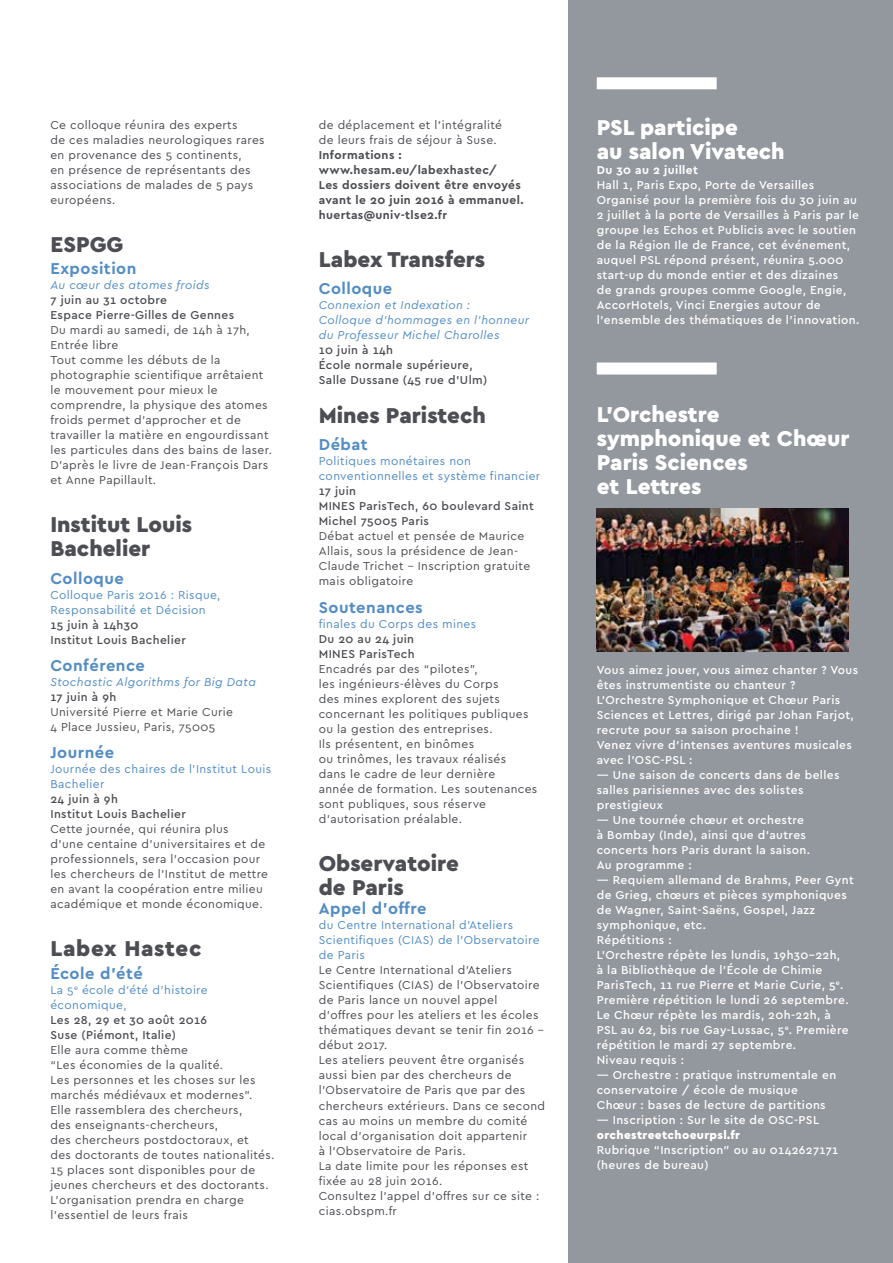
<style>
.page{position:relative;width:893px;height:1263px;background:#fff}
.page>*{position:absolute;margin:0;border:0;box-sizing:border-box;transform-origin:0 0}
.t1{font:900 22.5px/24px "Cera PRO";color:#fff}
.t2{font:900 22.5px/24px "Cera PRO";color:#4c4e53}
.t3{font:900 22.5px "Cera PRO";letter-spacing:.03em;color:#4c4e53}
.t4{font:700 16.5px "Cera PRO";letter-spacing:.03em;color:#538dc4}
.t5{font:12px/15px "Cera PRO";letter-spacing:.03em;color:#4c4e53}
.t6{font:500 12px/15px "Cera PRO";letter-spacing:.03em;color:#fff}
.t7{font:500 12px/15px "Cera PRO";letter-spacing:.03em;color:#4c4e53}
.t8{font:12px/15px "Cera PRO";letter-spacing:.03em;color:#538dc4}
.t9{font:italic 12px/15px "Cera PRO";letter-spacing:.03em;color:#538dc4}
.t10{font:700 12px/15px "Cera PRO";letter-spacing:.03em;color:#4c4e53}
.t11{font:900 12px "Cera PRO";letter-spacing:.03em;color:#fff}
.t12{font:700 12px "Cera PRO";letter-spacing:.03em;color:#fff}
</style>
<div class="page">
<div style="left:568px;top:0;width:325px;height:1263px;background:#93979e"></div>
<div style="left:597px;top:362px;width:120px;height:12px;background:#fff"></div>
<div style="left:597px;top:77px;width:120px;height:12px;background:#fff"></div>
<img style="left:597px;top:508px;width:251px;height:143px">
<p class="t5" style="left:50px;top:117px;width:216px">Ce colloque réunira des experts<br>de ces maladies neurologiques rares en provenance des 5 continents,<br>en présence de représentants des associations de malades de 5 pays européens.</p>
<h1 class="t2" style="left:50px;top:231px;width:74px">ESPGG</h1>
<h2 class="t4" style="left:50px;top:258px;width:88px">Exposition</h2>
<p class="t9" style="left:50px;top:277px;width:161px">Au cœur des atomes froids</p>
<p class="t7" style="left:50px;top:292px;width:185px">7 juin au 31 octobre<br>Espace Pierre-Gilles de Gennes</p>
<p class="t5" style="left:50px;top:322px;width:223px">Du mardi au samedi, de 14h à 17h,<br>Entrée libre<br>Tout comme les débuts de la photographie scientifique arrêtaient le mouvement pour mieux le comprendre, la physique des atomes froids permet d’approcher et de travailler la matière en engourdissant les particules dans des bains de laser.<br>D’après le livre de Jean-François Dars et Anne Papillault.</p>
<h1 class="t2" style="left:50px;top:512px;width:143px">Institut Louis<br>Bachelier</h1>
<h2 class="t4" style="left:50px;top:567px;width:75px">Colloque</h2>
<p class="t8" style="left:50px;top:586px;width:172px">Colloque Paris 2016 : Risque,<br>Responsabilité et Décision</p>
<p class="t7" style="left:50px;top:616px;width:137px">15 juin à 14h30<br>Institut Louis Bachelier</p>
<h2 class="t4" style="left:50px;top:654px;width:96px">Conférence</h2>
<p class="t9" style="left:50px;top:674px;width:207px">Stochastic Algorithms for Big Data</p>
<p class="t7" style="left:50px;top:689px;width:67px">17 juin à 9h</p>
<p class="t5" style="left:50px;top:704px;width:184px">Université Pierre et Marie Curie<br>4 Place Jussieu, Paris, 75005</p>
<h2 class="t4" style="left:50px;top:742px;width:65px">Journée</h2>
<p class="t8" style="left:50px;top:761px;width:222px">Journée des chaires de l’Institut Louis<br>Bachelier</p>
<p class="t7" style="left:50px;top:791px;width:137px">24 juin à 9h<br>Institut Louis Bachelier</p>
<p class="t5" style="left:50px;top:821px;width:219px">Cette journée, qui réunira plus<br>d’une centaine d’universitaires et de professionnels, sera l’occasion pour les chercheurs de l’Institut de mettre en avant la coopération entre milieu académique et monde économique.</p>
<h1 class="t3" style="left:50px;top:934px;width:152px">Labex Hastec</h1>
<h2 class="t4" style="left:50px;top:962px;width:94px">École d’été</h2>
<p class="t8" style="left:50px;top:982px;width:159px">La 5<sup>e</sup> école d’été d’histoire économique,</p>
<p class="t7" style="left:50px;top:1012px;width:158px">Les 28, 29 et 30 août 2016<br>Suse (Piémont, Italie)</p>
<p class="t5" style="left:50px;top:1042px;width:225px">Elle aura comme thème<br>“Les économies de la qualité.<br>Les personnes et les choses sur les marchés médiévaux et modernes”.<br>Elle rassemblera des chercheurs,<br>des enseignants-chercheurs,<br>des chercheurs postdoctoraux, et<br>des doctorants de toutes nationalités.<br>15 places sont disponibles pour de jeunes chercheurs et des doctorants.<br>L’organisation prendra en charge l’essentiel de leurs frais</p>
<p class="t5" style="left:319px;top:117px;width:185px">de déplacement et l’intégralité de leurs frais de séjour à Suse.</p>
<p class="t10" style="left:319px;top:147px;width:206px">Informations : www.hesam.eu/labexhastec/<br>Les dossiers doivent être envoyés avant le 20 juin 2016 à emmanuel. huertas@univ-tlse2.fr</p>
<h1 class="t2" style="left:319px;top:246px;width:168px">Labex Transfers</h1>
<h2 class="t4" style="left:319px;top:277px;width:75px">Colloque</h2>
<p class="t9" style="left:319px;top:297px;width:212px">Connexion et Indexation :<br>Colloque d’hommages en l’honneur du Professeur Michel Charolles</p>
<p class="t7" style="left:319px;top:342px;width:170px">10 juin à 14h<br>École normale supérieure,<br>Salle Dussane (45 rue d’Ulm)</p>
<h1 class="t2" style="left:319px;top:403px;width:169px">Mines Paristech</h1>
<h2 class="t4" style="left:319px;top:434px;width:50px">Débat</h2>
<p class="t8" style="left:319px;top:453px;width:223px">Politiques monétaires non conventionnelles et système financier</p>
<p class="t7" style="left:319px;top:483px;width:217px">17 juin<br>MINES ParisTech, 60 boulevard Saint<br>Michel 75005 Paris</p>
<p class="t5" style="left:319px;top:528px;width:213px">Débat actuel et pensée de Maurice<br>Allais, sous la présidence de Jean-<br>Claude Trichet – Inscription gratuite mais obligatoire</p>
<h2 class="t4" style="left:319px;top:596px;width:105px">Soutenances</h2>
<p class="t8" style="left:319px;top:616px;width:159px">finales du Corps des mines</p>
<p class="t7" style="left:319px;top:631px;width:98px">Du 20 au 24 juin<br>MINES ParisTech</p>
<p class="t5" style="left:319px;top:661px;width:220px">Encadrés par des “pilotes”,<br>les ingénieurs-élèves du Corps<br>des mines explorent des sujets concernant les politiques publiques ou la gestion des entreprises.<br>Ils présentent, en binômes<br>ou trinômes, les travaux réalisés<br>dans le cadre de leur dernière<br>année de formation. Les soutenances sont publiques, sous réserve d’autorisation préalable.</p>
<h1 class="t2" style="left:319px;top:850px;width:141px">Observatoire de Paris</h1>
<h2 class="t4" style="left:319px;top:898px;width:109px">Appel d’offre</h2>
<p class="t8" style="left:319px;top:917px;width:222px">du Centre International d’Ateliers<br>Scientifiques (CIAS) de l’Observatoire de Paris</p>
<p class="t5" style="left:319px;top:962px;width:228px">Le Centre International d’Ateliers<br>Scientifiques (CIAS) de l’Observatoire de Paris lance un nouvel appel<br>d’offres pour les ateliers et les écoles thématiques devant se tenir fin 2016 - début 2017.<br>Les ateliers peuvent être organisés aussi bien par des chercheurs de l’Observatoire de Paris que par des chercheurs extérieurs. Dans ce second cas au moins un membre du comité local d’organisation doit appartenir<br>à l’Observatoire de Paris.<br>La date limite pour les réponses est fixée au 28 juin 2016.<br>Consultez l’appel d’offres sur ce site : cias.obspm.fr</p>
<h1 class="t1" style="left:597px;top:115px;width:189px">PSL participe<br>au salon Vivatech</h1>
<p class="t12" style="left:597px;top:162px;width:103px">Du 30 au 2 juillet</p>
<p class="t6" style="left:597px;top:177px;width:264px">Hall 1, Paris Expo, Porte de Versailles Organisé pour la première fois du 30 juin au 2 juillet à la porte de Versailles à Paris par le groupe les Echos et Publicis avec le soutien de la Région Ile de France, cet événement, auquel PSL répond présent, réunira 5.000 start-up du monde entier et des dizaines<br>de grands groupes comme Google, Engie, AccorHotels, Vinci Energies autour de l’ensemble des thématiques de l’innovation.</p>
<h1 class="t1" style="left:597px;top:402px;width:254px">L’Orchestre symphonique et Chœur<br>Paris Sciences<br>et Lettres</h1>
<p class="t6" style="left:597px;top:662px;width:263px">Vous aimez jouer, vous aimez chanter ? Vous êtes instrumentiste ou chanteur ?<br>L’Orchestre Symphonique et Chœur Paris Sciences et Lettres, dirigé par Johan Farjot, recrute pour sa saison prochaine !<br>Venez vivre d’intenses aventures musicales avec l’OSC-PSL :</p>
<p class="t6" style="left:597px;top:767px;width:244px">— Une saison de concerts dans de belles salles parisiennes avec des solistes prestigieux</p>
<p class="t6" style="left:597px;top:812px;width:215px">— Une tournée chœur et orchestre à Bombay (Inde), ainsi que d’autres concerts hors Paris durant la saison.<br>Au programme :</p>
<p class="t6" style="left:597px;top:872px;width:259px">— Requiem allemand de Brahms, Peer Gynt de Grieg, chœurs et pièces symphoniques de Wagner, Saint-Saëns, Gospel, Jazz symphonique, etc.<br>Répétitions :<br>L’Orchestre répète les lundis, 19h30-22h,<br>à la Bibliothèque de l’École de Chimie ParisTech, 11 rue Pierre et Marie Curie, 5<sup>e</sup>.<br>Première répétition le lundi 26 septembre.<br>Le Chœur répète les mardis, 20h-22h, à PSL au 62, bis rue Gay-Lussac, 5<sup>e</sup>. Première répétition le mardi 27 septembre.<br>Niveau requis :</p>
<p class="t6" style="left:597px;top:1067px;width:241px">— Orchestre : pratique instrumentale en conservatoire / école de musique<br>Chœur : bases de lecture de partitions</p>
<p class="t6" style="left:597px;top:1112px;width:224px">— Inscription : Sur le site de OSC-PSL</p>
<p class="t11" style="left:597px;top:1127px;width:145px">orchestreetchoeurpsl.fr</p>
<p class="t6" style="left:597px;top:1142px;width:243px">Rubrique “Inscription” ou au 0142627171 (heures de bureau)</p>
</div>
